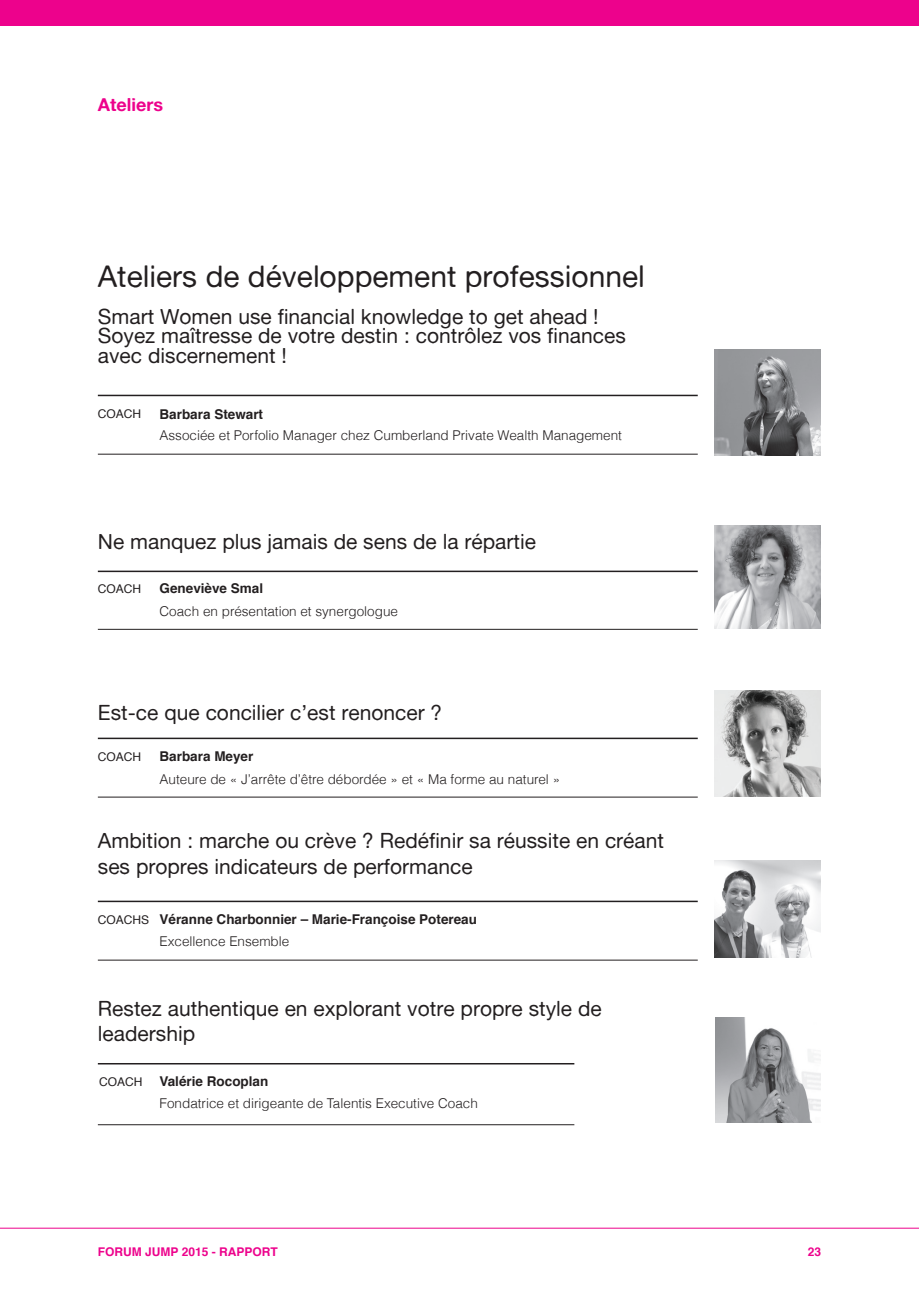
<style>
.page{position:relative;width:919px;height:1289px;background:#fff}
.page>*{position:absolute;margin:0;border:0;box-sizing:border-box;transform-origin:0 0}
.t1{font:30px "Alte Haas Grotesk";color:#231f20}
.t2{font:21px/19.5px "Alte Haas Grotesk";color:#231f20}
.t3{font:18px "Alte Haas Grotesk Bold";color:#ed028c}
.t4{font:300 13.5px "Helvetica";color:#231f20}
.t5{font:700 13.5px "Helvetica";color:#231f20}
.t6{font:12px "Helvetica";color:#231f20}
.t7{font:700 12px "Helvetica";color:#ed028c}
</style>
<div class="page">
<hr style="left:98px;top:454px;width:599px;height:1px;background:#231f20">
<hr style="left:98px;top:395px;width:599px;height:1px;background:#231f20">
<hr style="left:98px;top:629px;width:599px;height:1px;background:#231f20">
<hr style="left:98px;top:570px;width:599px;height:2px;background:#231f20">
<img style="left:714px;top:525px;width:106px;height:103px">
<img style="left:714px;top:350px;width:106px;height:106px">
<hr style="left:98px;top:796px;width:599px;height:1px;background:#231f20">
<hr style="left:98px;top:737px;width:599px;height:2px;background:#231f20">
<img style="left:714px;top:690px;width:106px;height:106px">
<hr style="left:98px;top:959px;width:599px;height:1px;background:#231f20">
<hr style="left:98px;top:900px;width:599px;height:2px;background:#231f20">
<img style="left:714px;top:860px;width:106px;height:97px">
<hr style="left:98px;top:1124px;width:476px;height:1px;background:#231f20">
<hr style="left:98px;top:1062px;width:476px;height:2px;background:#231f20">
<img style="left:715px;top:1017px;width:105px;height:105px">
<hr style="left:0;top:1227px;width:918px;height:1px;background:#ed028c">
<div style="left:0;top:0;width:918px;height:26px;background:#ed028c"></div>
<p class="t3" style="left:98px;top:94px;width:67px">Ateliers</p>
<h1 class="t1" style="left:98px;top:259px;width:548px">Ateliers de développement professionnel</h1>
<p class="t2" style="left:98px;top:306px;width:529px">Smart Women use financial knowledge to get ahead !<br>Soyez maîtresse de votre destin : contrôlez vos finances avec discernement !</p>
<p class="t6" style="left:98px;top:404px;width:45px">COACH</p>
<p class="t5" style="left:159px;top:403px;width:105px">Barbara Stewart</p>
<p class="t4" style="left:159px;top:425px;width:464px">Associée et Porfolio Manager chez Cumberland Private Wealth Management</p>
<p class="t2" style="left:98px;top:531px;width:439px">Ne manquez plus jamais de sens de la répartie</p>
<p class="t6" style="left:98px;top:579px;width:45px">COACH</p>
<p class="t5" style="left:159px;top:577px;width:105px">Geneviève Smal</p>
<p class="t4" style="left:159px;top:600px;width:240px">Coach en présentation et synergologue</p>
<p class="t2" style="left:98px;top:702px;width:346px">Est-ce que concilier c’est renoncer ?</p>
<p class="t6" style="left:98px;top:748px;width:45px">COACH</p>
<p class="t5" style="left:159px;top:745px;width:95px">Barbara Meyer</p>
<p class="t4" style="left:159px;top:768px;width:402px">Auteure de « J’arrête d’être débordée » et « Ma forme au naturel »</p>
<p class="t2" style="left:98px;top:828px;width:567px;line-height:25.2px">Ambition : marche ou crève ? Redéfinir sa réussite en créant ses propres indicateurs de performance</p>
<p class="t6" style="left:98px;top:910px;width:53px">COACHS</p>
<p class="t5" style="left:159px;top:908px;width:319px">Véranne Charbonnier – Marie-Françoise Potereau</p>
<p class="t4" style="left:159px;top:930px;width:131px">Excellence Ensemble</p>
<p class="t2" style="left:98px;top:995px;width:505px;line-height:25.2px">Restez authentique en explorant votre propre style de leadership</p>
<p class="t6" style="left:99px;top:1072px;width:45px">COACH</p>
<p class="t5" style="left:159px;top:1069px;width:110px">Valérie Rocoplan</p>
<p class="t4" style="left:159px;top:1092px;width:320px">Fondatrice et dirigeante de Talentis Executive Coach</p>
<p class="t7" style="left:98px;top:1241px;width:181px">FORUM JUMP 2015 - RAPPORT</p>
<p class="t7" style="left:807px;top:1241px;width:15px">23</p>
</div>
